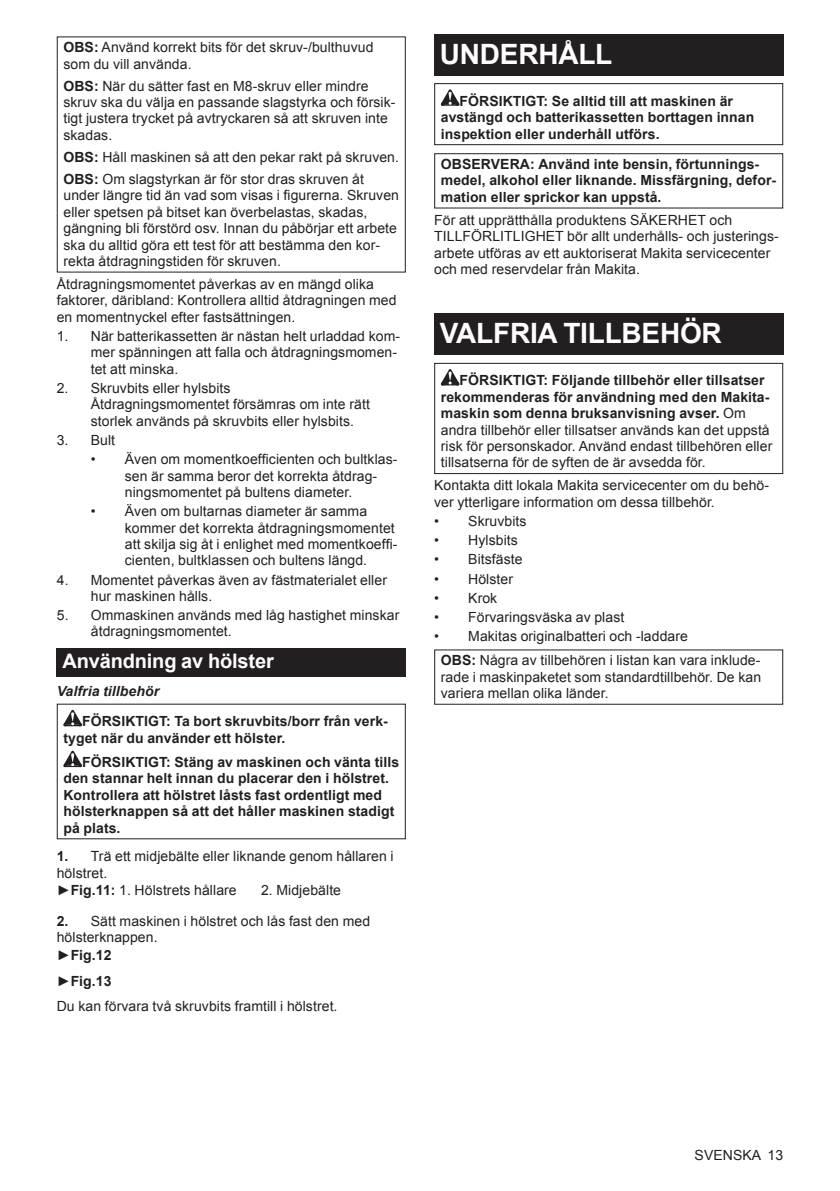
<style>
.page{position:relative;width:840px;height:1191px;background:#fff}
.page>*{position:absolute;margin:0;border:0;box-sizing:border-box;transform-origin:0 0}
.t1{font:700 28px "Arial";letter-spacing:-.01em;color:#fff}
.t2{font:700 20px "Arial";letter-spacing:-.01em;color:#fff}
.t3{font:14px/16.4px "Arial";letter-spacing:.005em;color:#231f20}
.t4{font:700 14px/16.4px "Arial";letter-spacing:.005em;color:#231f20}
.t5{font:italic 700 14px "Arial";letter-spacing:.005em;color:#231f20}
.s1{font-weight:700}
</style>
<div class="page">
<div style="left:57px;top:648px;width:348px;height:28px;background:#231f20"></div>
<svg style="left:63px;top:710px;width:19px;height:16px"></svg>
<svg style="left:63px;top:750px;width:19px;height:17px"></svg>
<div style="left:434px;top:34px;width:348px;height:41px;background:#231f20"></div>
<svg style="left:440px;top:89px;width:19px;height:17px"></svg>
<div style="left:434px;top:83px;width:348px;height:62px;border:1px solid #231f20"></div>
<div style="left:434px;top:153px;width:348px;height:55px;border:1px solid #231f20"></div>
<div style="left:434px;top:314px;width:348px;height:41px;background:#231f20"></div>
<svg style="left:440px;top:369px;width:19px;height:16px"></svg>
<div style="left:434px;top:363px;width:348px;height:111px;border:1px solid #231f20"></div>
<p class="t3" style="left:63px;top:39px;width:311px"><span class="s1">OBS:</span> Använd korrekt bits för det skruv-/bulthuvud som du vill använda.</p>
<p class="t3" style="left:63px;top:78px;width:333px"><span class="s1">OBS:</span> När du sätter fast en M8-skruv eller mindre skruv ska du välja en passande slagstyrka och försik&shy;tigt justera trycket på avtryckaren så att skruven inte skadas.</p>
<p class="t3" style="left:63px;top:146px;width:337px;line-height:22px"><span class="s1">OBS:</span> Håll maskinen så att den pekar rakt på skruven.<br><span class="s1">OBS:</span> Om slagstyrkan är för stor dras skruven åt</p>
<p class="t3" style="left:63px;top:187px;width:337px">under längre tid än vad som visas i figurerna. Skruven eller spetsen på bitset kan överbelastas, skadas, gängning bli förstörd osv. Innan du påbörjar ett arbete ska du alltid göra ett test för att bestämma den kor&shy;rekta åtdragningstiden för skruven.</p>
<p class="t3" style="left:57px;top:276px;width:341px">Åtdragningsmomentet påverkas av en mängd olika faktorer, däribland: Kontrollera alltid åtdragningen med en momentnyckel efter fastsättningen.</p>
<p class="t3" style="left:91px;top:328px;width:310px;text-indent:-34px">1. När batterikassetten är nästan helt urladdad kom&shy;mer spänningen att falla och åtdragningsmomen&shy;tet att minska.</p>
<p class="t3" style="left:91px;top:380px;width:280px;text-indent:-34px">2. Skruvbits eller hylsbits<br>Åtdragningsmomentet försämras om inte rätt storlek används på skruvbits eller hylsbits.</p>
<p class="t3" style="left:57px;top:432px;width:60px">3. Bult</p>
<p class="t3" style="left:125px;top:451px;width:274px;text-indent:-34px">• Även om momentkoefficienten och bultklas&shy;sen är samma beror det korrekta åtdrag&shy;ningsmomentet på bultens diameter.</p>
<p class="t3" style="left:125px;top:503px;width:274px;text-indent:-34px">• Även om bultarnas diameter är samma kommer det korrekta åtdragningsmomentet att skilja sig åt i enlighet med momentkoeffi&shy;cienten, bultklassen och bultens längd.</p>
<p class="t3" style="left:91px;top:571px;width:297px;text-indent:-34px">4. Momentet påverkas även av fästmaterialet eller hur maskinen hålls.</p>
<p class="t3" style="left:91px;top:607px;width:310px;text-indent:-34px">5. Ommaskinen används med låg hastighet minskar åtdragningsmomentet.</p>
<h2 class="t2" style="left:62px;top:647px;width:213px">Användning av hölster</h2>
<p class="t5" style="left:57px;top:681px;width:104px">Valfria tillbehör</p>
<p class="t4" style="left:63px;top:713px;width:326px;text-indent:19px">FÖRSIKTIGT: Ta bort skruvbits/borr från verk&shy;tyget när du använder ett hölster.</p>
<p class="t4" style="left:63px;top:754px;width:337px;text-indent:19px">FÖRSIKTIGT: Stäng av maskinen och vänta tills den stannar helt innan du placerar den i hölstret.<br>Kontrollera att hölstret låsts fast ordentligt med hölsterknappen så att det håller maskinen stadigt på plats.</p>
<p class="t3" style="left:57px;top:848px;width:338px;line-height:17px"><span class="s1">1.</span> Trä ett midjebälte eller liknande genom hållaren i hölstret.<br>►<span class="s1">Fig.11:</span> 1. Hölstrets hållare</p>
<p class="t3" style="left:261px;top:882px;width:81px">2. Midjebälte</p>
<p class="t3" style="left:57px;top:912px;width:315px;line-height:17px"><span class="s1">2.</span> Sätt maskinen i hölstret och lås fast den med hölsterknappen.<br>►<span class="s1">Fig.12</span></p>
<p class="t3" style="left:57px;top:968px;width:282px;line-height:24.8px">►<span class="s1">Fig.13<br></span>Du kan förvara två skruvbits framtill i hölstret.</p>
<h1 class="t1" style="left:439px;top:35px;width:174px">UNDERHÅLL</h1>
<p class="t4" style="left:440px;top:93px;width:315px;text-indent:19px">FÖRSIKTIGT: Se alltid till att maskinen är avstängd och batterikassetten borttagen innan inspektion eller underhåll utförs.</p>
<p class="t4" style="left:440px;top:156px;width:337px">OBSERVERA: Använd inte bensin, förtunnings&shy;medel, alkohol eller liknande. Missfärgning, defor&shy;mation eller sprickor kan uppstå.</p>
<p class="t3" style="left:434px;top:212px;width:346px">För att upprätthålla produktens SÄKERHET och TILLFÖRLITLIGHET bör allt underhålls- och justerings&shy;arbete utföras av ett auktoriserat Makita servicecenter och med reservdelar från Makita.</p>
<h1 class="t1" style="left:439px;top:315px;width:283px">VALFRIA TILLBEHÖR</h1>
<p class="t3" style="left:440px;top:372px;width:333px;text-indent:19px"><span class="s1">FÖRSIKTIGT: Följande tillbehör eller tillsatser rekommenderas för användning med den Makita&shy;maskin som denna bruksanvisning avser.</span> Om andra tillbehör eller tillsatser används kan det uppstå risk för personskador. Använd endast tillbehören eller tillsatserna för de syften de är avsedda för.</p>
<p class="t3" style="left:434px;top:477px;width:336px">Kontakta ditt lokala Makita servicecenter om du behö&shy;ver ytterligare information om dessa tillbehör.</p>
<p class="t3" style="left:434px;top:513px;width:94px">• Skruvbits</p>
<p class="t3" style="left:434px;top:532px;width:85px">• Hylsbits</p>
<p class="t3" style="left:434px;top:551px;width:90px">• Bitsfäste</p>
<p class="t3" style="left:434px;top:571px;width:80px">• Hölster</p>
<p class="t3" style="left:434px;top:590px;width:65px">• Krok</p>
<p class="t3" style="left:434px;top:609px;width:191px">• Förvaringsväska av plast</p>
<p class="t3" style="left:440px;top:624px;width:321px;line-height:23.8px;text-indent:-7px">• Makitas originalbatteri och -laddare<br><span class="s1">OBS:</span> Några av tillbehören i listan kan vara inklude-</p>
<p class="t3" style="left:440px;top:668px;width:321px">rade i maskinpaketet som standardtillbehör. De kan variera mellan olika länder.</p>
<p class="t3" style="left:694px;top:1147px;width:90px">SVENSKA 13</p>
</div>
